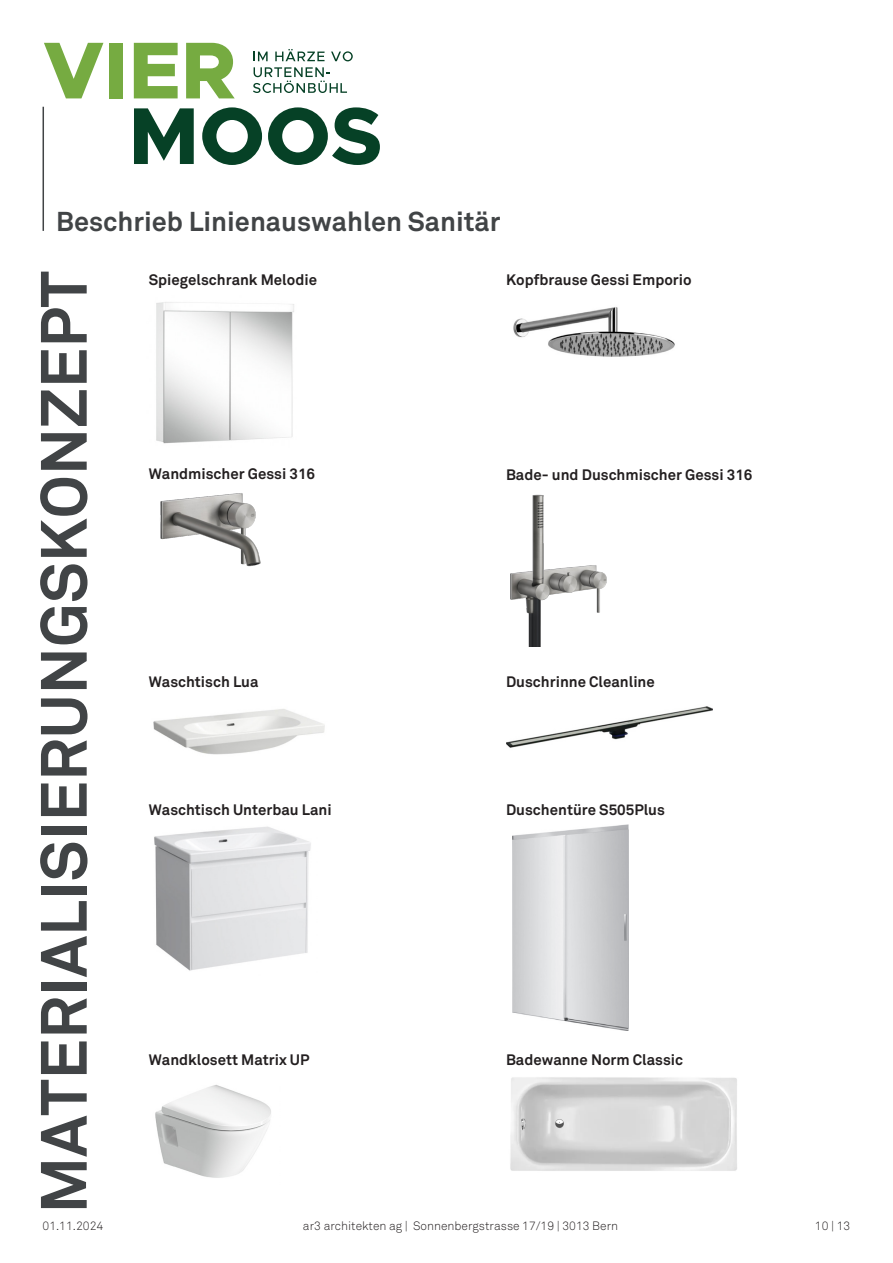
<style>
.page{position:relative;width:893px;height:1263px;background:#fff}
.page>*{position:absolute;margin:0;border:0;box-sizing:border-box;transform-origin:0 0}
.Hausnummer{font:700 64.5px "Akkurat";color:#414446}
.Wohnungsinfo{font:700 27px "Akkurat";color:#414446}
.Inhaltsverzeichnis{font:700 15px "Akkurat";color:#231f20}
.t1{font:300 12px "Akkurat";color:#231f20}
</style>
<div class="page">
<svg style="left:44px;top:43px;width:59px;height:55px"></svg>
<div style="left:109px;top:43px;width:14px;height:55px;background:#76ab41"></div>
<svg style="left:134px;top:43px;width:44px;height:55px"></svg>
<svg style="left:186px;top:43px;width:49px;height:55px"></svg>
<svg style="left:134px;top:108px;width:60px;height:56px"></svg>
<svg style="left:202px;top:107px;width:60px;height:58px"></svg>
<svg style="left:268px;top:107px;width:112px;height:58px"></svg>
<svg style="left:254px;top:52px;width:14px;height:9px"></svg>
<svg style="left:275px;top:49px;width:50px;height:12px"></svg>
<svg style="left:331px;top:51px;width:22px;height:10px"></svg>
<svg style="left:253px;top:67px;width:94px;height:26px"></svg>
<hr style="left:43px;top:107px;width:1px;height:124px;background:#414446">
<img style="left:156px;top:302px;width:138px;height:142px">
<img style="left:160px;top:493px;width:101px;height:74px">
<img style="left:154px;top:826px;width:157px;height:145px">
<img style="left:153px;top:709px;width:172px;height:46px">
<img style="left:155px;top:1085px;width:116px;height:93px">
<img style="left:510px;top:494px;width:97px;height:152px">
<img style="left:510px;top:1077px;width:227px;height:94px">
<img style="left:512px;top:824px;width:116px;height:206px">
<img style="left:506px;top:706px;width:206px;height:42px">
<img style="left:513px;top:307px;width:162px;height:50px">
<p class="Wohnungsinfo" style="left:56px;top:204px;width:446px">Beschrieb Linienauswahlen Sanitär</p>
<p class="Hausnummer" style="left:23px;top:1213px;width:944px;rotate:-90deg">MATERIALISIERUNGSKONZEPT</p>
<p class="Inhaltsverzeichnis" style="left:149px;top:271px;width:170px">Spiegelschrank Melodie</p>
<p class="Inhaltsverzeichnis" style="left:149px;top:464px;width:168px">Wandmischer Gessi 316</p>
<p class="Inhaltsverzeichnis" style="left:149px;top:672px;width:111px">Waschtisch Lua</p>
<p class="Inhaltsverzeichnis" style="left:149px;top:800px;width:184px">Waschtisch Unterbau Lani</p>
<p class="Inhaltsverzeichnis" style="left:149px;top:1050px;width:162px">Wandklosett Matrix UP</p>
<p class="Inhaltsverzeichnis" style="left:506px;top:271px;width:187px">Kopfbrause Gessi Emporio</p>
<p class="Inhaltsverzeichnis" style="left:506px;top:465px;width:248px">Bade- und Duschmischer Gessi 316</p>
<p class="Inhaltsverzeichnis" style="left:506px;top:672px;width:150px">Duschrinne Cleanline</p>
<p class="Inhaltsverzeichnis" style="left:506px;top:800px;width:160px">Duschentüre S505Plus</p>
<p class="Inhaltsverzeichnis" style="left:506px;top:1050px;width:179px">Badewanne Norm Classic</p>
<p class="t1" style="left:43px;top:1219px;width:62px">01.11.2024</p>
<p class="t1" style="left:303px;top:1219px;width:317px">ar3 architekten ag | Sonnenbergstrasse 17/19 | 3013 Bern</p>
<p class="t1" style="left:815px;top:1219px;width:37px">10 | 13</p>
</div>
